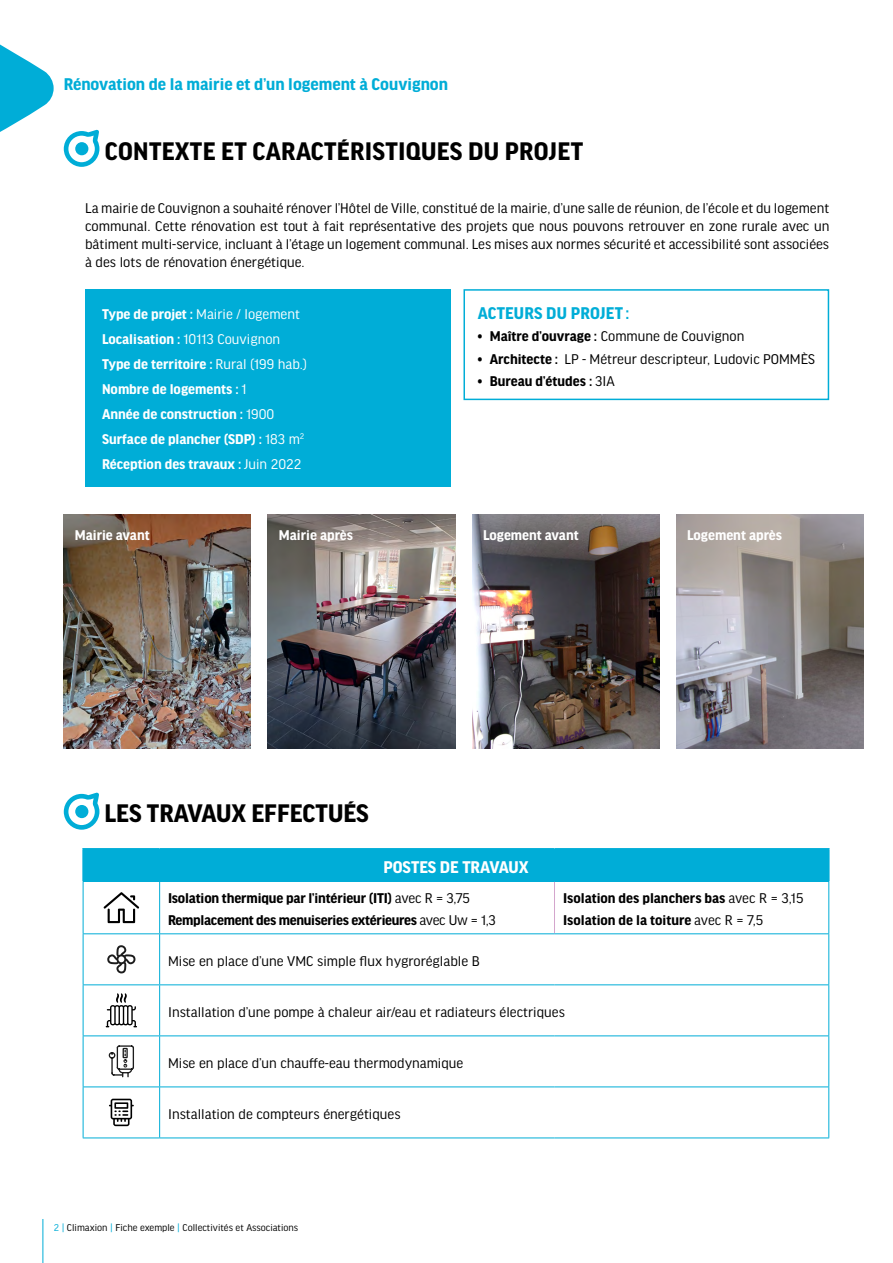
<style>
.page{position:relative;width:893px;height:1263px;background:#fff}
.page>*{position:absolute;margin:0;border:0;box-sizing:border-box;transform-origin:0 0}
.t1{font:700 27px "Good Headline Pro";letter-spacing:.01em;color:#000}
.t2{font:700 18px "Good Headline Pro";color:#00add7}
.t3{font:700 18px "Good Headline Pro";color:#fff}
.t4{font:15px/18px "Good Headline Pro";color:#000;text-align:justify}
.t5{font:700 15px/25px "Good Headline Pro";color:#fff}
.t6{font:700 15px/22.2px "Good Headline Pro";letter-spacing:-.01em;color:#000}
.t7{font:10.5px "Good Headline Pro";color:#000}
.s1{font-weight:400}
.s2{font-weight:700}
.s3{color:#00add7}
</style>
<div class="page">
<hr style="left:43px;top:1219px;width:1px;height:44px;background:#00add7">
<svg style="left:0;top:44px;width:54px;height:88px"></svg>
<img style="left:64px;top:514px;width:187px;height:234px">
<img style="left:472px;top:514px;width:187px;height:234px">
<img style="left:268px;top:514px;width:187px;height:234px">
<img style="left:676px;top:514px;width:187px;height:234px">
<svg style="left:64px;top:130px;width:35px;height:37px"></svg>
<div style="left:85px;top:289px;width:366px;height:197px;background:#00add7"></div>
<div style="left:463px;top:289px;width:366px;height:111px;border:2px solid #00add7"></div>
<svg style="left:64px;top:792px;width:35px;height:38px"></svg>
<div style="left:83px;top:849px;width:746px;height:32px;background:#00add7"></div>
<hr style="left:828px;top:849px;width:2px;height:32px;background:#00add7">
<hr style="left:82px;top:848px;width:78px;height:1px;background:#00add7">
<hr style="left:82px;top:849px;width:2px;height:32px;background:#00add7">
<hr style="left:160px;top:848px;width:394px;height:1px;background:#00add7">
<hr style="left:554px;top:848px;width:276px;height:1px;background:#00add7">
<hr style="left:554px;top:881px;width:275px;height:1px;background:#00add7">
<hr style="left:828px;top:882px;width:1px;height:51px;background:#00add7">
<hr style="left:83px;top:881px;width:77px;height:1px;background:#00add7">
<hr style="left:83px;top:882px;width:1px;height:51px;background:#00add7">
<hr style="left:160px;top:881px;width:394px;height:1px;background:#00add7">
<hr style="left:159px;top:882px;width:1px;height:51px;background:#00add7">
<hr style="left:554px;top:882px;width:1px;height:51px;background:#d4a6cd">
<hr style="left:83px;top:933px;width:77px;height:1px;background:#00add7">
<hr style="left:83px;top:934px;width:1px;height:50px;background:#00add7">
<hr style="left:160px;top:933px;width:394px;height:1px;background:#00add7">
<hr style="left:159px;top:934px;width:1px;height:50px;background:#00add7">
<hr style="left:554px;top:933px;width:275px;height:1px;background:#00add7">
<hr style="left:828px;top:934px;width:1px;height:50px;background:#00add7">
<hr style="left:83px;top:984px;width:77px;height:1px;background:#00add7">
<hr style="left:83px;top:985px;width:1px;height:50px;background:#00add7">
<hr style="left:160px;top:984px;width:394px;height:1px;background:#00add7">
<hr style="left:159px;top:985px;width:1px;height:50px;background:#00add7">
<hr style="left:554px;top:984px;width:275px;height:1px;background:#00add7">
<hr style="left:828px;top:985px;width:1px;height:50px;background:#00add7">
<hr style="left:83px;top:1035px;width:77px;height:1px;background:#00add7">
<hr style="left:83px;top:1036px;width:1px;height:50px;background:#00add7">
<hr style="left:160px;top:1035px;width:394px;height:1px;background:#00add7">
<hr style="left:159px;top:1036px;width:1px;height:50px;background:#00add7">
<hr style="left:554px;top:1035px;width:275px;height:1px;background:#00add7">
<hr style="left:828px;top:1036px;width:1px;height:50px;background:#00add7">
<hr style="left:83px;top:1086px;width:77px;height:1px;background:#00add7">
<hr style="left:83px;top:1087px;width:1px;height:50px;background:#00add7">
<hr style="left:160px;top:1086px;width:394px;height:1px;background:#00add7">
<hr style="left:159px;top:1087px;width:1px;height:50px;background:#00add7">
<hr style="left:554px;top:1086px;width:275px;height:1px;background:#00add7">
<hr style="left:828px;top:1087px;width:1px;height:50px;background:#00add7">
<hr style="left:83px;top:1137px;width:77px;height:1px;background:#00add7">
<hr style="left:160px;top:1137px;width:394px;height:1px;background:#00add7">
<hr style="left:554px;top:1137px;width:275px;height:1px;background:#00add7">
<svg style="left:104px;top:892px;width:35px;height:31px"></svg>
<svg style="left:107px;top:945px;width:28px;height:28px"></svg>
<svg style="left:106px;top:993px;width:31px;height:34px"></svg>
<svg style="left:108px;top:1045px;width:26px;height:33px"></svg>
<svg style="left:109px;top:1099px;width:25px;height:27px"></svg>
<p class="t2" style="left:64px;top:76px;width:386px">Rénovation de la mairie et d’un logement à Couvignon</p>
<h1 class="t1" style="left:105px;top:138px;width:480px">CONTEXTE ET CARACTÉRISTIQUES DU PROJET</h1>
<p class="t4" style="left:85px;top:199px;width:746px">La mairie de Couvignon a souhaité rénover l’Hôtel de Ville, constitué de la mairie, d’une salle de réunion, de l’école et du logement communal. Cette rénovation est tout à fait représentative des projets que nous pouvons retrouver en zone rurale avec un bâtiment multi-service, incluant à l’étage un logement communal. Les mises aux normes sécurité et accessibilité sont associées à des lots de rénovation énergétique.</p>
<p class="t5" style="left:102px;top:302px;width:206px">Type de projet : <span class="s1">Mairie / logement<br></span>Localisation : <span class="s1">10113 Couvignon<br></span>Type de territoire : <span class="s1">Rural (199 hab.)<br></span>Nombre de logements : <span class="s1">1<br></span>Année de construction : <span class="s1">1900<br></span>Surface de plancher (SDP) : <span class="s1">183 m</span><sup>2<br></sup>Réception des travaux : <span class="s1">Juin 2022</span></p>
<p class="t2" style="left:478px;top:305px;width:153px">ACTEURS DU PROJET :</p>
<p class="t4" style="left:478px;top:328px;width:268px"><span class="s2">• Maître d’ouvrage :</span> Commune de Couvignon</p>
<p class="t4" style="left:478px;top:350px;width:339px"><span class="s2">• Architecte :</span> LP - Métreur descripteur, Ludovic POMMÈS</p>
<p class="t6" style="left:478px;top:370px;width:139px">• Bureau d’études : <span class="s1">3IA</span></p>
<p class="t5" style="left:75px;top:523px;width:76px">Mairie avant</p>
<p class="t5" style="left:279px;top:523px;width:76px">Mairie après</p>
<p class="t5" style="left:483px;top:523px;width:97px">Logement avant</p>
<p class="t5" style="left:687px;top:523px;width:96px">Logement après</p>
<h1 class="t1" style="left:104px;top:801px;width:266px">LES TRAVAUX EFFECTUÉS</h1>
<p class="t3" style="left:383px;top:859px;width:147px">POSTES DE TRAVAUX</p>
<p class="t6" style="left:168px;top:887px;width:329px">Isolation thermique par l’intérieur (ITI) <span class="s1">avec R = 3,75<br></span>Remplacement des menuiseries extérieures <span class="s1">avec Uw = 1,3</span></p>
<p class="t6" style="left:563px;top:887px;width:242px">Isolation des planchers bas <span class="s1">avec R = 3,15<br></span>Isolation de la toiture <span class="s1">avec R = 7,5</span></p>
<p class="t4" style="left:168px;top:952px;width:313px">Mise en place d’une VMC simple flux hygroréglable B</p>
<p class="t4" style="left:168px;top:1003px;width:398px">Installation d’une pompe à chaleur air/eau et radiateurs électriques</p>
<p class="t4" style="left:168px;top:1054px;width:297px">Mise en place d’un chauffe-eau thermodynamique</p>
<p class="t4" style="left:168px;top:1105px;width:234px">Installation de compteurs énergétiques</p>
<p class="t7" style="left:54px;top:1222px;width:246px"><span class="s3">2 |</span> Climaxion <span class="s3">|</span> Fiche exemple <span class="s3">|</span> Collectivités et Associations</p>
</div>
